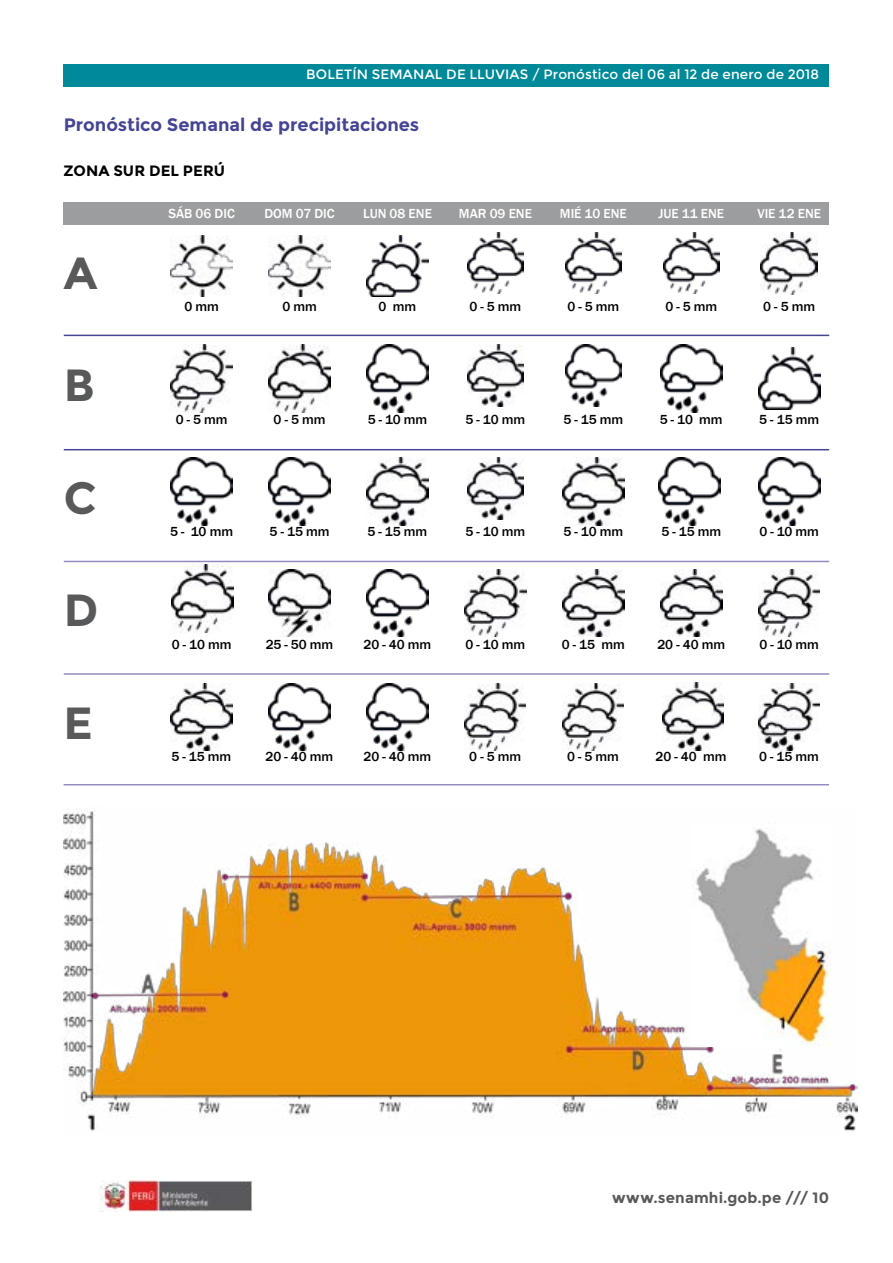
<style>
.page{position:relative;width:893px;height:1263px;background:#fff}
.page>*{position:absolute;margin:0;border:0;box-sizing:border-box;transform-origin:0 0}
.t1{font:700 45px "Montserrat";color:#58595b}
.t2{font:700 18px "Montserrat";color:#454495}
.t3{font:700 15px "Montserrat";letter-spacing:.01em;color:#58595b}
.t4{font:700 15px "Montserrat";letter-spacing:.005em;color:#000}
.t5{font:500 13.5px "Franklin Gothic";letter-spacing:-.005em;color:#000}
.t6{font:13.5px "Montserrat";letter-spacing:.015em;color:#fff}
.t7{font:500 13.5px "Franklin Gothic";color:#fff}
</style>
<div class="page">
<img style="left:99px;top:1180px;width:153px;height:31px">
<div style="left:64px;top:202px;width:765px;height:23px;background:#9c9d9f"></div>
<div style="left:64px;top:64px;width:765px;height:22px;background:#008998"></div>
<hr style="left:64px;top:335px;width:765px;height:1px;background:#454495">
<hr style="left:64px;top:449px;width:765px;height:1px;background:#454495">
<hr style="left:64px;top:561px;width:765px;height:1px;background:#918cc0">
<hr style="left:64px;top:673px;width:765px;height:2px;background:#918cc0">
<img style="left:171px;top:235px;width:62px;height:61px">
<img style="left:171px;top:345px;width:61px;height:67px">
<img style="left:171px;top:458px;width:61px;height:67px">
<img style="left:172px;top:564px;width:61px;height:68px">
<img style="left:269px;top:569px;width:61px;height:68px">
<img style="left:367px;top:569px;width:61px;height:68px">
<img style="left:465px;top:569px;width:61px;height:68px">
<img style="left:563px;top:569px;width:61px;height:68px">
<img style="left:661px;top:569px;width:61px;height:68px">
<img style="left:758px;top:569px;width:62px;height:68px">
<img style="left:269px;top:458px;width:61px;height:67px">
<img style="left:367px;top:458px;width:61px;height:67px">
<img style="left:467px;top:458px;width:57px;height:62px">
<img style="left:563px;top:458px;width:61px;height:67px">
<img style="left:659px;top:458px;width:61px;height:67px">
<img style="left:758px;top:458px;width:62px;height:67px">
<img style="left:269px;top:345px;width:61px;height:67px">
<img style="left:367px;top:345px;width:61px;height:67px">
<img style="left:467px;top:345px;width:56px;height:61px">
<img style="left:565px;top:345px;width:56px;height:61px">
<img style="left:661px;top:345px;width:61px;height:67px">
<img style="left:758px;top:348px;width:62px;height:61px">
<img style="left:269px;top:235px;width:61px;height:61px">
<img style="left:367px;top:235px;width:61px;height:62px">
<img style="left:467px;top:232px;width:56px;height:61px">
<img style="left:565px;top:232px;width:56px;height:62px">
<img style="left:663px;top:232px;width:56px;height:62px">
<img style="left:761px;top:232px;width:56px;height:62px">
<img style="left:64px;top:810px;width:793px;height:321px">
<img style="left:691px;top:822px;width:140px;height:224px">
<hr style="left:64px;top:784px;width:765px;height:1px;background:#918cc0">
<img style="left:171px;top:683px;width:61px;height:68px">
<img style="left:269px;top:683px;width:61px;height:68px">
<img style="left:367px;top:683px;width:61px;height:68px">
<img style="left:464px;top:683px;width:62px;height:68px">
<img style="left:562px;top:683px;width:62px;height:68px">
<img style="left:662px;top:682px;width:62px;height:68px">
<img style="left:758px;top:683px;width:62px;height:68px">
<p class="t6" style="left:306px;top:66px;width:172px">BOLETÍN SEMANAL DE LLU</p>
<p class="t6" style="left:495px;top:66px;width:325px">VIAS / Pronóstico del 06 al 12 de enero de 2018</p>
<h2 class="t2" style="left:64px;top:114px;width:357px">Pronóstico Semanal de precipitaciones</h2>
<p class="t4" style="left:64px;top:162px;width:163px">ZONA SUR DEL PERÚ</p>
<h1 class="t1" style="left:64px;top:246px;width:35px">A</h1>
<h1 class="t1" style="left:64px;top:359px;width:33px">B</h1>
<h1 class="t1" style="left:64px;top:471px;width:31px">C</h1>
<h1 class="t1" style="left:64px;top:584px;width:36px">D</h1>
<h1 class="t1" style="left:64px;top:696px;width:31px">E</h1>
<p class="t7" style="left:168px;top:205px;width:54px">SÁB 06 dic</p>
<p class="t7" style="left:264px;top:205px;width:58px">DOM 07 dic</p>
<p class="t7" style="left:363px;top:205px;width:70px">LUN 08 ENE</p>
<p class="t7" style="left:459px;top:205px;width:75px">MAR 09 ENE</p>
<p class="t7" style="left:560px;top:205px;width:68px">MIÉ 10 ENE</p>
<p class="t7" style="left:658px;top:205px;width:67px">JUE 11 ENE</p>
<p class="t7" style="left:757px;top:205px;width:65px">VIE 12 ENE</p>
<p class="t5" style="left:184px;top:298px;width:36px">0 mm</p>
<p class="t5" style="left:176px;top:411px;width:53px">0 - 5 mm</p>
<p class="t5" style="left:282px;top:298px;width:36px">0 mm</p>
<p class="t5" style="left:274px;top:411px;width:53px">0 - 5 mm</p>
<p class="t5" style="left:379px;top:298px;width:39px">0 mm</p>
<p class="t5" style="left:469px;top:298px;width:53px">0 - 5 mm</p>
<p class="t5" style="left:567px;top:298px;width:53px">0 - 5 mm</p>
<p class="t5" style="left:665px;top:298px;width:53px">0 - 5 mm</p>
<p class="t5" style="left:763px;top:298px;width:53px">0 - 5 mm</p>
<p class="t5" style="left:368px;top:411px;width:61px">5 - 10 mm</p>
<p class="t5" style="left:466px;top:411px;width:61px">5 - 10 mm</p>
<p class="t5" style="left:563px;top:411px;width:61px">5 - 15 mm</p>
<p class="t5" style="left:660px;top:411px;width:64px">5 - 10 mm</p>
<p class="t5" style="left:759px;top:411px;width:61px">5 - 15 mm</p>
<p class="t5" style="left:170px;top:523px;width:64px">5 - 10 mm</p>
<p class="t5" style="left:270px;top:523px;width:61px">5 - 15 mm</p>
<p class="t5" style="left:368px;top:523px;width:61px">5 - 15 mm</p>
<p class="t5" style="left:466px;top:523px;width:61px">5 - 10 mm</p>
<p class="t5" style="left:563px;top:523px;width:61px">5 - 10 mm</p>
<p class="t5" style="left:661px;top:523px;width:61px">5 - 15 mm</p>
<p class="t5" style="left:759px;top:523px;width:61px">0 - 10 mm</p>
<p class="t5" style="left:172px;top:636px;width:61px">0 - 10 mm</p>
<p class="t5" style="left:266px;top:636px;width:69px">25 - 50 mm</p>
<p class="t5" style="left:364px;top:636px;width:69px">20 - 40 mm</p>
<p class="t5" style="left:466px;top:636px;width:61px">0 - 10 mm</p>
<p class="t5" style="left:562px;top:636px;width:65px">0 - 15 mm</p>
<p class="t5" style="left:657px;top:636px;width:69px">20 - 40 mm</p>
<p class="t5" style="left:759px;top:636px;width:61px">0 - 10 mm</p>
<p class="t5" style="left:172px;top:748px;width:61px">5 - 15 mm</p>
<p class="t5" style="left:266px;top:748px;width:69px">20 - 40 mm</p>
<p class="t5" style="left:363px;top:748px;width:69px">20 - 40 mm</p>
<p class="t5" style="left:469px;top:748px;width:53px">0 - 5 mm</p>
<p class="t5" style="left:567px;top:748px;width:53px">0 - 5 mm</p>
<p class="t5" style="left:656px;top:748px;width:72px">20 - 40 mm</p>
<p class="t5" style="left:759px;top:748px;width:61px">0 - 15 mm</p>
<p class="t3" style="left:612px;top:1189px;width:218px">www.senamhi.gob.pe /// 10</p>
</div>
